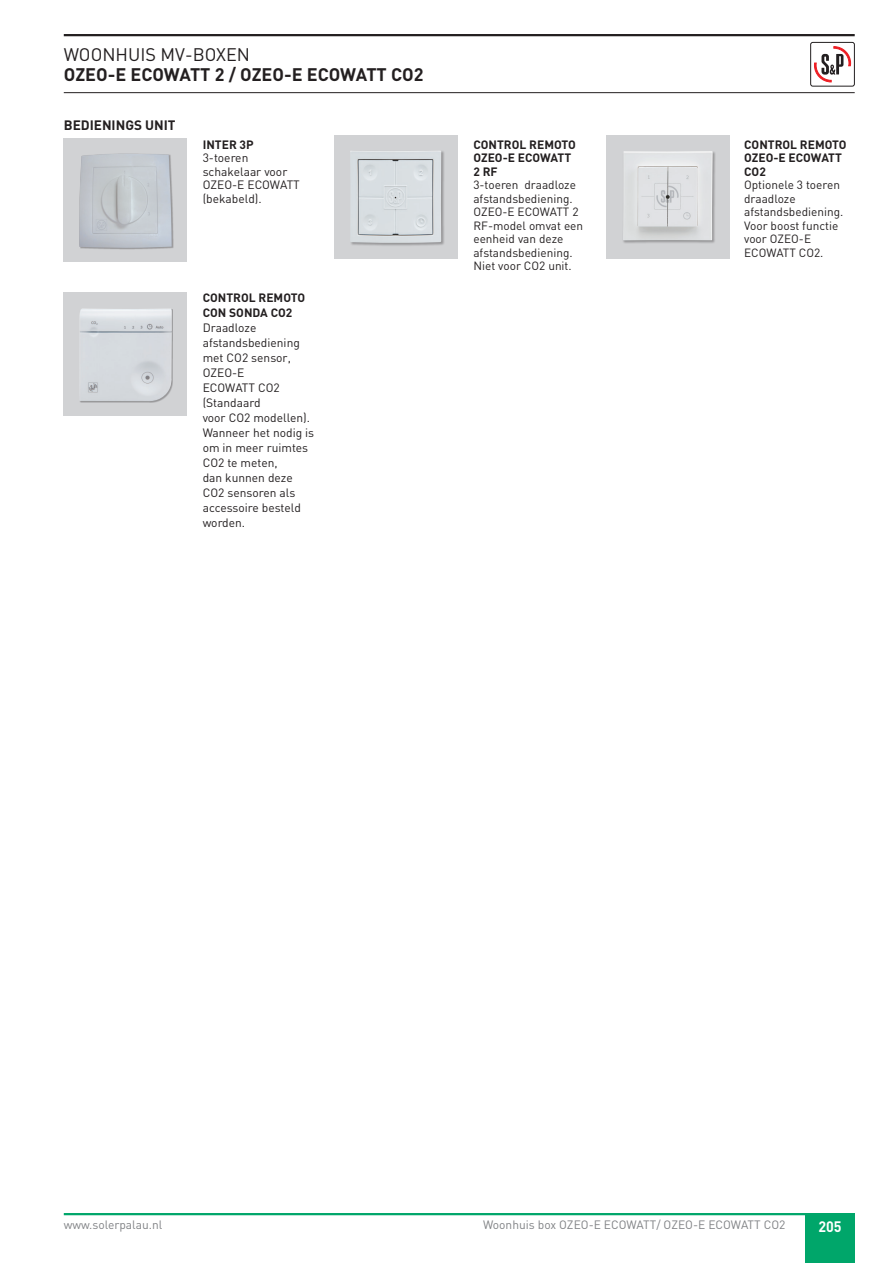
<style>
.page{position:relative;width:893px;height:1263px;background:#fff}
.page>*{position:absolute;margin:0;border:0;box-sizing:border-box;transform-origin:0 0}
.t1{font:700 18px "DIN";color:#231f20}
.t2{font:18px "DIN";color:#231f20}
.t3{font:700 15px "DIN";color:#fff;scale:.95 1}
.subtítol{font:700 13.5px "DIN";color:#231f20}
.atributs_-_texte{font:12px/15px "DIN";color:#231f20}
.t4{font:12px "DIN";color:#808285}
.accessoris_-_descrip{font:12px/13.5px "DIN";color:#231f20}
.accessoris_-_nom{font:700 12px "DIN";color:#231f20}
.accessoris_-_descrip-2{font:700 12px "DIN";color:#231f20}
.atributs_-_títol{font:700 12px/15px "DIN";color:#231f20}
.accessoris_-_descrip-3{font:11.85px/13.5px "DIN";color:#231f20}
</style>
<div class="page">
<hr style="left:64px;top:1213px;width:791px;height:2px;background:#00a66a">
<div style="left:805px;top:1214px;width:50px;height:49px;background:#00a66a"></div>
<hr style="left:64px;top:34px;width:791px;height:2px;background:#231f20">
<hr style="left:64px;top:92px;width:791px;height:1px;background:#231f20">
<svg style="left:814px;top:47px;width:37px;height:36px"></svg>
<div style="left:810px;top:42px;width:45px;height:44px;border:1px solid #231f20;border-radius:2px"></div>
<div style="left:64px;top:139px;width:123px;height:123px;background:#d1d2d4"></div>
<div style="left:80px;top:154px;width:93px;height:96px;background:#231f20;opacity:.33"></div>
<img style="left:79px;top:154px;width:93px;height:94px">
<div style="left:334px;top:135px;width:124px;height:123px;background:#d1d2d4"></div>
<div style="left:350px;top:150px;width:95px;height:96px;background:#231f20;opacity:.33"></div>
<img style="left:350px;top:151px;width:91px;height:92px">
<div style="left:607px;top:135px;width:123px;height:123px;background:#d1d2d4"></div>
<div style="left:623px;top:151px;width:93px;height:93px;background:#231f20;opacity:.33"></div>
<img style="left:623px;top:151px;width:90px;height:89px">
<div style="left:64px;top:292px;width:123px;height:123px;background:#d1d2d4"></div>
<div style="left:79px;top:309px;width:94px;height:94px;background:#231f20;opacity:.33"></div>
<img style="left:79px;top:309px;width:93px;height:93px">
<h1 class="t2" style="left:64px;top:43px;width:188px">WOONHUIS MV-BOXEN</h1>
<h1 class="t1" style="left:64px;top:62px;width:361px">OZEO-E ECOWATT 2 / OZEO-E ECOWATT CO2</h1>
<p class="subtítol" style="left:64px;top:117px;width:113px">BEDIENINGS UNIT</p>
<p class="accessoris_-_nom" style="left:203px;top:136px;width:52px">INTER 3P</p>
<p class="accessoris_-_descrip" style="left:203px;top:151px;width:86px">3-toeren schakelaar voor</p>
<p class="accessoris_-_descrip" style="left:203px;top:178px;width:99px">OZEO-E ECOWATT</p>
<p class="accessoris_-_descrip" style="left:203px;top:191px;width:61px">(bekabeld).</p>
<p class="atributs_-_títol" style="left:203px;top:290px;width:104px">CONTROL REMOTO<br>CON SONDA CO2</p>
<p class="atributs_-_texte" style="left:203px;top:320px;width:99px">Draadloze afstandsbediening</p>
<p class="atributs_-_texte" style="left:203px;top:350px;width:90px">met CO2 sensor,<br>OZEO-E</p>
<p class="atributs_-_texte" style="left:203px;top:380px;width:79px">ECOWATT CO2 (Standaard</p>
<p class="atributs_-_texte" style="left:203px;top:410px;width:109px">voor CO2 modellen).</p>
<p class="atributs_-_texte" style="left:203px;top:425px;width:113px">Wanneer het nodig is om in meer ruimtes<br>CO2 te meten,<br>dan kunnen deze<br>CO2 sensoren als accessoire besteld worden.</p>
<p class="accessoris_-_descrip-2" style="left:473px;top:136px;width:104px">CONTROL REMOTO</p>
<p class="accessoris_-_descrip-2" style="left:473px;top:150px;width:99px">OZEO-E ECOWATT</p>
<p class="accessoris_-_descrip-2" style="left:473px;top:163px;width:26px">2 RF</p>
<p class="accessoris_-_descrip-3" style="left:473px;top:178px;width:107px">3-toeren draadloze afstandsbediening.<br>OZEO-E ECOWATT 2</p>
<p class="accessoris_-_descrip-3" style="left:473px;top:218px;width:111px">RF-model omvat een eenheid van deze afstandsbediening.<br>Niet voor CO2 unit.</p>
<p class="accessoris_-_nom" style="left:744px;top:136px;width:104px">CONTROL REMOTO</p>
<p class="accessoris_-_nom" style="left:744px;top:150px;width:99px">OZEO-E ECOWATT</p>
<p class="accessoris_-_nom" style="left:744px;top:163px;width:23px">CO2</p>
<p class="accessoris_-_descrip-3" style="left:744px;top:178px;width:101px">Optionele 3 toeren draadloze afstandsbediening.<br>Voor boost functie voor OZEO-E<br>ECOWATT CO2.</p>
<p class="t4" style="left:483px;top:1217px;width:304px">Woonhuis box OZEO-E ECOWATT/ OZEO-E ECOWATT CO2</p>
<p class="t4" style="left:64px;top:1217px;width:100px">www.solerpalau.nl</p>
<p class="t3" style="left:818px;top:1217px;width:26px">205</p>
</div>
